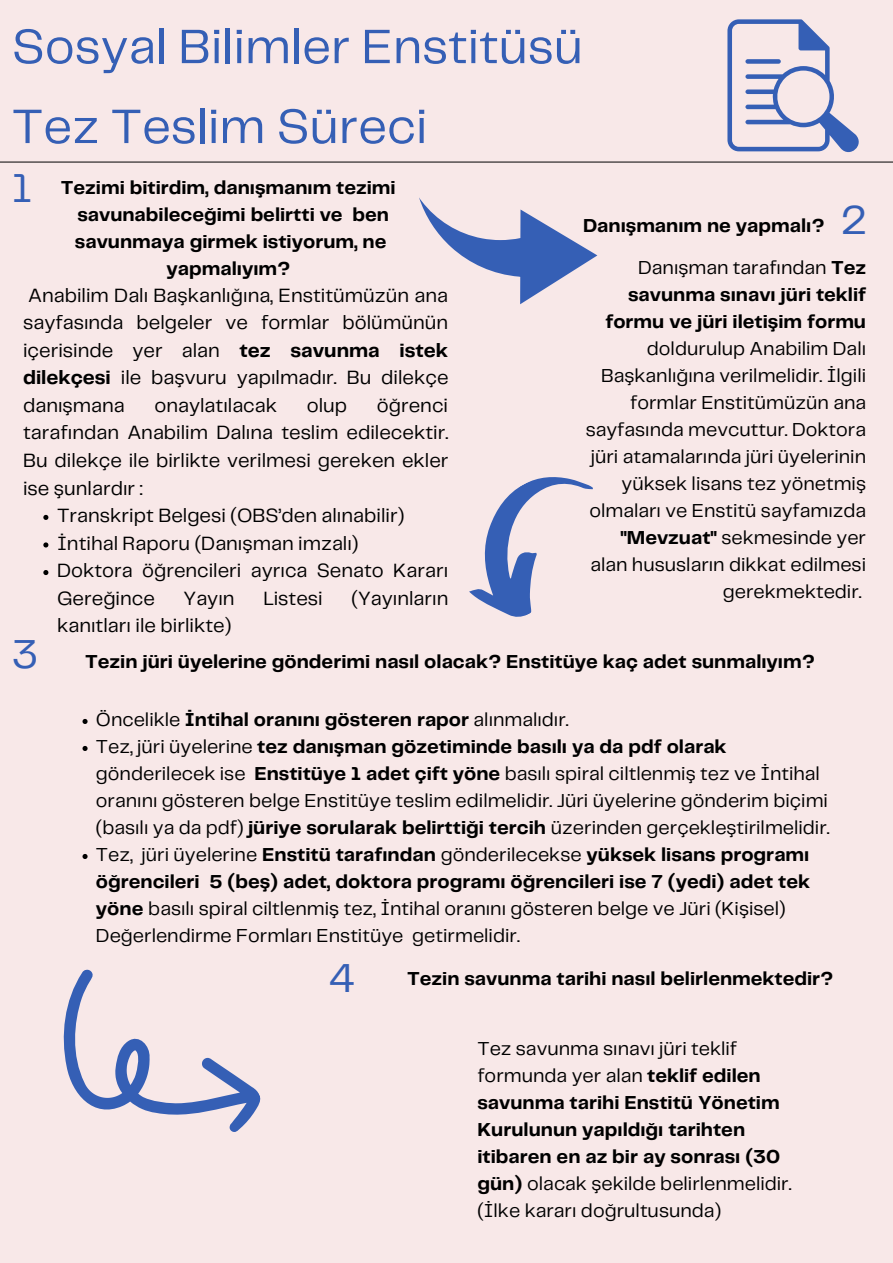
<style>
.page{position:relative;width:893px;height:1263px;background:#f8e8e8}
.page>*{position:absolute;margin:0;border:0;box-sizing:border-box;transform-origin:0 0}
.t1{font:50.1px/79.9px "Telegraf";color:#355fb5}
.t2{font:42px "Telegraf";color:#355fb5}
.t3{font:19.95px/27.6px "Telegraf";color:#000}
.t4{font:19.5px/27px "Telegraf";color:#000;text-align:right}
.t5{font:700 19.5px/27px "Telegraf";color:#000;text-align:right}
.s1{font-weight:400}
.s2{font-weight:700}
</style>
<div class="page">
<hr style="left:0;top:162px;width:893px;height:1px;background:#000">
<svg style="left:727px;top:19px;width:132px;height:134px"></svg>
<div style="left:745px;top:59px;width:36px;height:5px;background:#355fb5;border-radius:2px"></div>
<svg style="left:419px;top:197px;width:178px;height:107px"></svg>
<svg style="left:469px;top:477px;width:124px;height:140px"></svg>
<svg style="left:63px;top:969px;width:198px;height:163px"></svg>
<svg style="left:82px;top:719px;width:6px;height:5px"></svg>
<svg style="left:82px;top:746px;width:6px;height:5px"></svg>
<svg style="left:82px;top:854px;width:6px;height:5px"></svg>
<svg style="left:43px;top:515px;width:5px;height:5px"></svg>
<svg style="left:43px;top:542px;width:5px;height:5px"></svg>
<svg style="left:43px;top:570px;width:5px;height:5px"></svg>
<h1 class="t1" style="left:12px;top:9px;width:573px">Sosyal Bilimler Enstitüsü<br>Tez Teslim Süreci</h1>
<h2 class="t2" style="left:12px;top:170px;width:21px">1</h2>
<p class="t5" style="left:61px;top:175px;width:334px">Tezimi bitirdim, danışmanım tezimi</p>
<p class="t5" style="left:77px;top:202px;width:313px">savunabileceğimi belirtti ve ben</p>
<p class="t5" style="left:75px;top:229px;width:313px">savunmaya girmek istiyorum, ne</p>
<p class="t5" style="left:167px;top:256px;width:125px">yapmalıyım?</p>
<h2 class="t2" style="left:840px;top:202px;width:28px">2</h2>
<p class="t5" style="left:605px;top:255px;width:262px"><span class="s1">Danışman tarafından</span> Tez savunma sınavı jüri teklif formu ve jüri iletişim formu</p>
<p class="t4" style="left:586px;top:336px;width:282px">doldurulup Anabilim Dalı<br>Başkanlığına verilmelidir. İlgili formlar Enstitümüzün ana sayfasında mevcuttur. Doktora jüri atamalarında jüri üyelerinin yüksek lisans tez yönetmiş olmaları ve Enstitü sayfamızda <span class="s2">"Mevzuat"</span> sekmesinde yer alan hususların dikkat edilmesi gerekmektedir.</p>
<p class="t5" style="left:583px;top:213px;width:243px">Danışmanım ne yapmalı?</p>
<p class="t3" style="left:23px;top:282px;width:427px;text-align:justify">Anabilim Dalı Başkanlığına, Enstitümüzün ana sayfasında belgeler ve formlar bölümünün içerisinde yer alan <span class="s2">tez savunma istek dilekçesi</span> ile başvuru yapılmadır. Bu dilekçe danışmana</p>
<p class="t3" style="left:154px;top:392px;width:124px">onaylatılacak</p>
<p class="t3" style="left:307px;top:392px;width:42px">olup</p>
<p class="t3" style="left:23px;top:392px;width:427px;text-indent:354px">öğrenci tarafından Anabilim Dalına teslim edilecektir.<br>Bu dilekçe ile birlikte verilmesi gereken ekler ise şunlardır :</p>
<p class="t3" style="left:57px;top:503px;width:393px">Transkript Belgesi (OBS’den alınabilir)<br>İntihal Raporu (Danışman imzalı)<br>Doktora öğrencileri ayrıca Senato Kararı<br>Gereğince</p>
<p class="t3" style="left:184px;top:585px;width:53px">Yayın</p>
<p class="t3" style="left:263px;top:585px;width:58px">Listesi</p>
<p class="t3" style="left:351px;top:585px;width:98px">(Yayınların</p>
<p class="t3" style="left:57px;top:613px;width:176px">kanıtları ile birlikte)</p>
<h2 class="t2" style="left:12px;top:636px;width:28px">3</h2>
<p class="t5" style="left:85px;top:649px;width:731px">Tezin jüri üyelerine gönderimi nasıl olacak? Enstitüye kaç adet sunmalıyım?</p>
<p class="t4" style="left:96px;top:707px;width:735px;text-align:left">Öncelikle <span class="s2">İntihal oranını gösteren rapor</span> alınmalıdır.<br>Tez, jüri üyelerine <span class="s2">tez danışman gözetiminde basılı ya da pdf olarak </span>gönderilecek ise <span class="s2">Enstitüye 1 adet çift yöne</span> basılı spiral ciltlenmiş tez ve İntihal oranını gösteren belge Enstitüye teslim edilmelidir. Jüri üyelerine gönderim biçimi (basılı ya da pdf) <span class="s2">jüriye sorularak belirttiği tercih</span> üzerinden gerçekleştirilmelidir.<br>Tez, jüri üyelerine <span class="s2">Enstitü tarafından</span> gönderilecekse <span class="s2">yüksek lisans programı öğrencileri 5 (beş) adet, doktora programı öğrencileri ise 7 (yedi) adet tek yöne</span> basılı spiral ciltlenmiş tez, İntihal oranını gösteren belge ve Jüri (Kişisel)<br>Değerlendirme Formları Enstitüye getirmelidir.</p>
<h2 class="t2" style="left:329px;top:960px;width:28px">4</h2>
<p class="t5" style="left:407px;top:966px;width:428px">Tezin savunma tarihi nasıl belirlenmektedir?</p>
<p class="t5" style="left:477px;top:1036px;width:316px;text-align:left"><span class="s1">Tez savunma sınavı jüri teklif formunda yer alan</span> teklif edilen savunma tarihi Enstitü Yönetim<br>Kurulunun yapıldığı tarihten itibaren en az bir ay sonrası (30 gün) <span class="s1">olacak şekilde belirlenmelidir. (İlke kararı doğrultusunda)</span></p>
</div>
